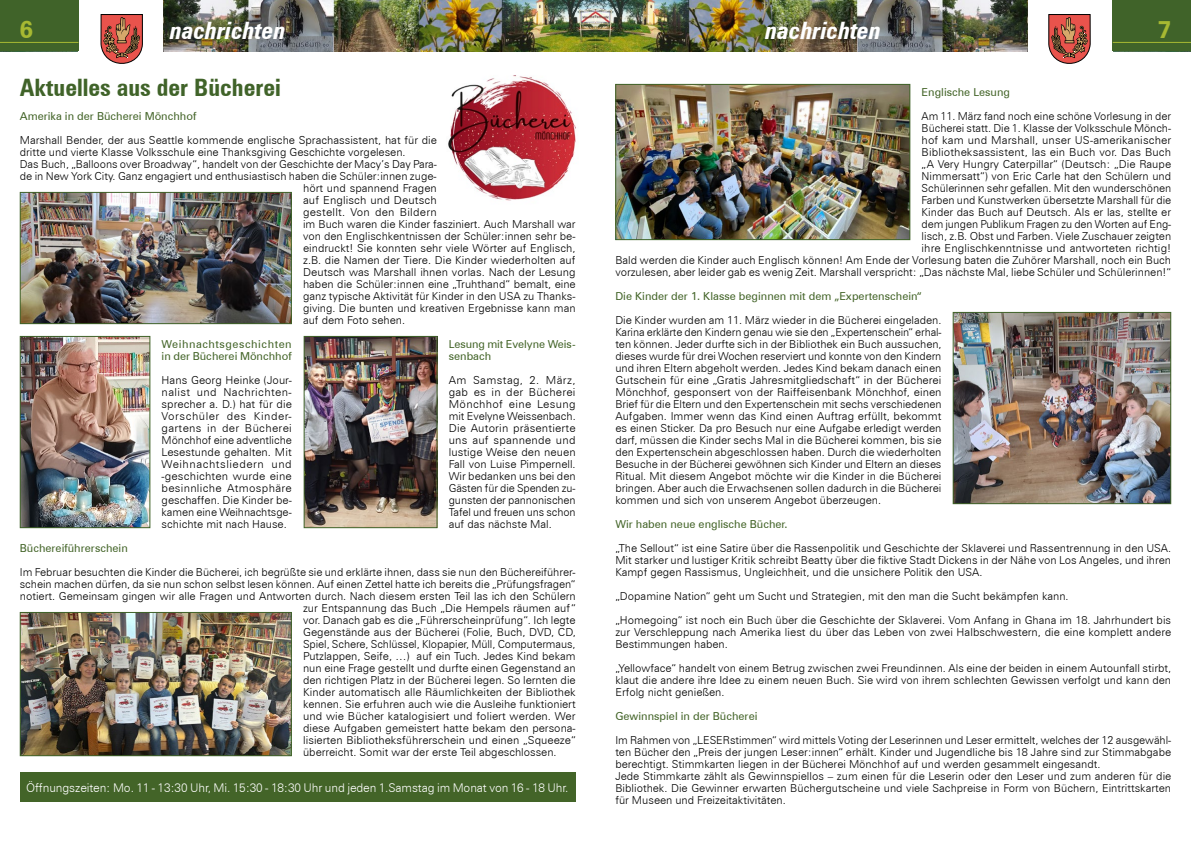
<style>
.page{position:relative;width:1191px;height:842px;background:#fff}
.page>*{position:absolute;margin:0;border:0;box-sizing:border-box;transform-origin:0 0}
.t1{font:700 condensed 24px "Zurich BT";color:#406329}
.t2{font:italic 700 condensed 24px "Zurich BT";color:#fff}
.t3{font:700 24px "Zurich BT";color:#a7b932}
.t4{font:300 12px "Zurich BT";letter-spacing:-.005em;color:#fff}
.t5{font:300 11px/12px "Zurich BT";color:#000;text-align:justify}
.t6{font:11px/12px "Zurich BT";color:#436428}
.t7{font:11px/12px "Zurich BT";letter-spacing:.045em;color:#436428}
.t8{font:300 11px "Zurich BT";letter-spacing:.02em;color:#000}
</style>
<div class="page">
<img style="left:163px;top:0;width:864px;height:51px">
<div style="left:0;top:0;width:78px;height:51px;background:#406329"></div>
<svg style="left:101px;top:14px;width:42px;height:50px"></svg>
<hr style="left:0;top:42px;width:78px;height:1px;background:#a7b932">
<div style="left:1112px;top:0;width:79px;height:51px;background:#406329"></div>
<svg style="left:1048px;top:14px;width:42px;height:50px"></svg>
<hr style="left:1112px;top:42px;width:79px;height:1px;background:#a7b932">
<img style="left:448px;top:75px;width:128px;height:126px">
<div style="left:20px;top:772px;width:555px;height:30px;background:#436428"></div>
<img style="left:22px;top:194px;width:268px;height:128px">
<div style="left:20px;top:192px;width:272px;height:132px;border:1px solid #406329"></div>
<img style="left:22px;top:614px;width:268px;height:140px">
<div style="left:20px;top:612px;width:272px;height:144px;border:1px solid #406329"></div>
<img style="left:617px;top:86px;width:291px;height:152px">
<div style="left:615px;top:84px;width:295px;height:156px;border:1px solid #406329"></div>
<img style="left:954px;top:314px;width:215px;height:188px">
<div style="left:952px;top:312px;width:219px;height:192px;border:1px solid #406329"></div>
<img style="left:22px;top:338px;width:126px;height:188px">
<div style="left:20px;top:336px;width:130px;height:192px;border:1px solid #406329"></div>
<img style="left:306px;top:338px;width:129px;height:188px">
<div style="left:304px;top:336px;width:133px;height:192px;border:1px solid #406329"></div>
<h1 class="t3" style="left:20px;top:15px;width:15px">6</h1>
<h1 class="t2" style="left:170px;top:16px;width:117px">nachrichten</h1>
<h1 class="t2" style="left:765px;top:16px;width:117px">nachrichten</h1>
<h1 class="t3" style="left:1158px;top:15px;width:15px">7</h1>
<h1 class="t1" style="left:20px;top:73px;width:262px">Aktuelles aus der Bücherei</h1>
<p class="t6" style="left:20px;top:110px;width:178px">Amerika in der Bücherei Mönchhof</p>
<p class="t5" style="left:20px;top:134px;width:418px">Marshall Bender, der aus Seattle kommende englische Sprachassistent, hat für die</p>
<p class="t5" style="left:20px;top:146px;width:387px">dritte und vierte Klasse Volksschule eine Thanksgiving Geschichte vorgelesen.</p>
<p class="t5" style="left:20px;top:158px;width:418px">Das Buch, „Balloons over Broadway“, handelt von der Geschichte der Macy’s Day Para-</p>
<p class="t5" style="left:20px;top:170px;width:418px">de in New York City. Ganz engagiert und enthusiastisch haben die Schüler:innen zuge-</p>
<p class="t5" style="left:303px;top:182px;width:135px">hört und spannend Fragen</p>
<p class="t5" style="left:303px;top:194px;width:135px">auf Englisch und Deutsch</p>
<p class="t8" style="left:303px;top:205px;width:135px">gestellt. Von den Bildern</p>
<p class="t5" style="left:303px;top:218px;width:274px">im Buch waren die Kinder fasziniert. Auch Marshall war</p>
<p class="t5" style="left:303px;top:230px;width:274px">von den Englischkentnissen der Schüler:innen sehr be-</p>
<p class="t5" style="left:303px;top:242px;width:274px">eindruckt! Sie konnten sehr viele Wörter auf Englisch,</p>
<p class="t5" style="left:303px;top:254px;width:274px">z.B. die Namen der Tiere. Die Kinder wiederholten auf</p>
<p class="t5" style="left:303px;top:266px;width:274px">Deutsch was Marshall ihnen vorlas. Nach der Lesung</p>
<p class="t5" style="left:303px;top:278px;width:274px">haben die Schüler:innen eine „Truhthand“ bemalt, eine</p>
<p class="t5" style="left:303px;top:290px;width:274px">ganz typische Aktivität für Kinder in den USA zu Thanks-</p>
<p class="t5" style="left:303px;top:302px;width:274px">giving. Die bunten und kreativen Ergebnisse kann man</p>
<p class="t5" style="left:303px;top:314px;width:103px">auf dem Foto sehen.</p>
<p class="t6" style="left:921px;top:86px;width:90px">Englische Lesung</p>
<p class="t5" style="left:615px;top:110px;width:557px;text-align:right">Am 11. März fand noch eine schöne Vorlesung in der<br>Bücherei statt. Die 1. Klasse der Volksschule Mönch-<br>hof kam und Marshall, unser US-amerikanischer<br>Bibliotheksassistent, las ein Buch vor. Das Buch<br>„A Very Hungry Caterpillar“ (Deutsch: „Die Raupe<br>Nimmersatt“) von Eric Carle hat den Schülern und<br>Schülerinnen sehr gefallen. Mit den wunderschönen<br>Farben und Kunstwerken übersetzte Marshall für die<br>Kinder das Buch auf Deutsch. Als er las, stellte er<br>dem jungen Publikum Fragen zu den Worten auf Eng-<br>lisch, z.B. Obst und Farben. Viele Zuschauer zeigten<br>ihre Englischkenntnisse und antworteten richtig!<br>Bald werden die Kinder auch Englisch können! Am Ende der Vorlesung baten die Zuhörer Marshall, noch ein Buch vorzulesen, aber leider gab es wenig Zeit. Marshall verspricht: „Das nächste Mal, liebe Schüler und Schülerinnen!“</p>
<p class="t6" style="left:615px;top:290px;width:308px">Die Kinder der 1. Klasse beginnen mit dem „Expertenschein“</p>
<p class="t5" style="left:615px;top:314px;width:328px">Die Kinder wurden am 11. März wieder in die Bücherei eingeladen.<br>Karina erklärte den Kindern genau wie sie den „Expertenschein“ erhal&shy;ten können. Jeder durfte sich in der Bibliothek ein Buch aussuchen, dieses wurde für drei Wochen reserviert und konnte von den Kindern und ihren Eltern abgeholt werden. Jedes Kind bekam danach einen Gutschein für eine „Gratis Jahresmitgliedschaft“ in der Bücherei Mönchhof, gesponsert von der Raiffeisenbank Mönchhof, einen Brief für die Eltern und den Expertenschein mit sechs verschiedenen Aufgaben. Immer wenn das Kind einen Auftrag erfüllt, bekommt es einen Sticker. Da pro Besuch nur eine Aufgabe erledigt werden darf, müssen die Kinder sechs Mal in die Bücherei kommen, bis sie den Expertenschein abgeschlossen haben. Durch die wiederholten Besuche in der Bücherei gewöhnen sich Kinder und Eltern an dieses Ritual. Mit diesem Angebot möchte wir die Kinder in die Bücherei bringen. Aber auch die Erwachsenen sollen dadurch in die Bücherei kommen und sich von unserem Angebot überzeugen.</p>
<p class="t6" style="left:615px;top:518px;width:174px">Wir haben neue englische Bücher.</p>
<p class="t5" style="left:615px;top:542px;width:557px">„The Sellout“ ist eine Satire über die Rassenpolitik und Geschichte der Sklaverei und Rassentrennung in den USA.<br>Mit starker und lustiger Kritik schreibt Beatty über die fiktive Stadt Dickens in der Nähe von Los Angeles, und ihren Kampf gegen Rassismus, Ungleichheit, und die unsichere Politik den USA.</p>
<p class="t5" style="left:615px;top:584px;width:557px;line-height:24px">„Dopamine Nation“ geht um Sucht und Strategien, mit den man die Sucht bekämpfen kann.<br>„Homegoing“ ist noch ein Buch über die Geschichte der Sklaverei. Vom Anfang in Ghana im 18. Jahrhundert bis</p>
<p class="t5" style="left:615px;top:626px;width:557px">zur Verschleppung nach Amerika liest du über das Leben von zwei Halbschwestern, die eine komplett andere<br>Bestimmungen haben.</p>
<p class="t5" style="left:615px;top:662px;width:557px">„Yellowface“ handelt von einem Betrug zwischen zwei Freundinnen. Als eine der beiden in einem Autounfall stirbt, klaut die andere ihre Idee zu einem neuen Buch. Sie wird von ihrem schlechten Gewissen verfolgt und kann den Erfolg nicht genießen.</p>
<p class="t6" style="left:615px;top:710px;width:144px">Gewinnspiel in der Bücherei</p>
<p class="t5" style="left:615px;top:734px;width:557px;text-align:left">Im Rahmen von „LESERstimmen“ wird mittels Voting der Leserinnen und Leser ermittelt, welches der 12 ausgewähl&shy;ten Bücher den „Preis der jungen Leser:innen“ erhält. Kinder und Jugendliche bis 18 Jahre sind zur Stimmabgabe berechtigt. Stimmkarten liegen in der Bücherei Mönchhof auf und werden gesammelt eingesandt.<br>Jede Stimmkarte zählt als Gewinnspiellos – zum einen für die Leserin oder den Leser und zum anderen für die Bibliothek. Die Gewinner erwarten Büchergutscheine und viele Sachpreise in Form von Büchern, Eintrittskarten für Museen und Freizeitaktivitäten.</p>
<p class="t7" style="left:162px;top:338px;width:132px">Weihnachtsgeschichten in der Bücherei Mönchhof</p>
<p class="t5" style="left:162px;top:374px;width:132px">Hans Georg Heinke (Jour&shy;nalist und Nachrichten&shy;sprecher a. D.) hat für die Vorschüler des Kinder&shy;gartens in der Bücherei Mönchhof eine adventliche Lesestunde gehalten. Mit Weihnachtsliedern und -geschichten wurde eine besinnliche Atmosphäre geschaffen. Die Kinder be&shy;kamen eine Weihnachtsge&shy;schichte mit nach Hause.</p>
<p class="t6" style="left:449px;top:338px;width:128px">Lesung mit Evelyne Weis&shy;senbach</p>
<p class="t5" style="left:449px;top:374px;width:128px">Am Samstag, 2. März, gab es in der Bücherei Mönchhof eine Lesung mit Evelyne Weissenbach.<br>Die Autorin präsentierte uns auf spannende und lustige Weise den neuen Fall von Luise Pimpernell.<br>Wir bedanken uns bei den Gästen für die Spenden zu&shy;gunsten der pannonischen Tafel und freuen uns schon auf das nächste Mal.</p>
<p class="t6" style="left:20px;top:542px;width:109px">Büchereiführerschein</p>
<p class="t5" style="left:20px;top:566px;width:557px">Im Februar besuchten die Kinder die Bücherei, ich begrüßte sie und erklärte ihnen, dass sie nun den Büchereiführer-</p>
<p class="t5" style="left:20px;top:578px;width:557px">schein machen dürfen, da sie nun schon selbst lesen können. Auf einen Zettel hatte ich bereits die „Prüfungsfragen“</p>
<p class="t5" style="left:20px;top:590px;width:557px">notiert. Gemeinsam gingen wir alle Fragen und Antworten durch. Nach diesem ersten Teil las ich den Schülern</p>
<p class="t5" style="left:303px;top:602px;width:274px">zur Entspannung das Buch „Die Hempels räumen auf“</p>
<p class="t5" style="left:303px;top:614px;width:274px">vor. Danach gab es die „Führerscheinprüfung“. Ich legte</p>
<p class="t5" style="left:303px;top:626px;width:274px">Gegenstände aus der Bücherei (Folie, Buch, DVD, CD,</p>
<p class="t5" style="left:303px;top:638px;width:274px">Spiel, Schere, Schlüssel, Klopapier, Müll, Computermaus,</p>
<p class="t5" style="left:303px;top:650px;width:274px">Putzlappen, Seife, …) auf ein Tuch. Jedes Kind bekam</p>
<p class="t5" style="left:303px;top:662px;width:274px">nun eine Frage gestellt und durfte einen Gegenstand an</p>
<p class="t5" style="left:303px;top:674px;width:274px">den richtigen Platz in der Bücherei legen. So lernten die</p>
<p class="t5" style="left:303px;top:686px;width:274px">Kinder automatisch alle Räumlichkeiten der Bibliothek</p>
<p class="t5" style="left:303px;top:698px;width:274px">kennen. Sie erfuhren auch wie die Ausleihe funktioniert</p>
<p class="t5" style="left:303px;top:710px;width:274px">und wie Bücher katalogisiert und foliert werden. Wer</p>
<p class="t5" style="left:303px;top:722px;width:274px">diese Aufgaben gemeistert hatte bekam den persona-</p>
<p class="t5" style="left:303px;top:734px;width:274px">lisierten Bibliotheksführerschein und einen „Squeeze“</p>
<p class="t5" style="left:303px;top:746px;width:255px">überreicht. Somit war der erste Teil abgeschlossen.</p>
<p class="t4" style="left:26px;top:780px;width:544px">Öffnungszeiten: Mo. 11 - 13:30 Uhr, Mi. 15:30 - 18:30 Uhr und jeden 1.Samstag im Monat von 16 - 18 Uhr.</p>
</div>
